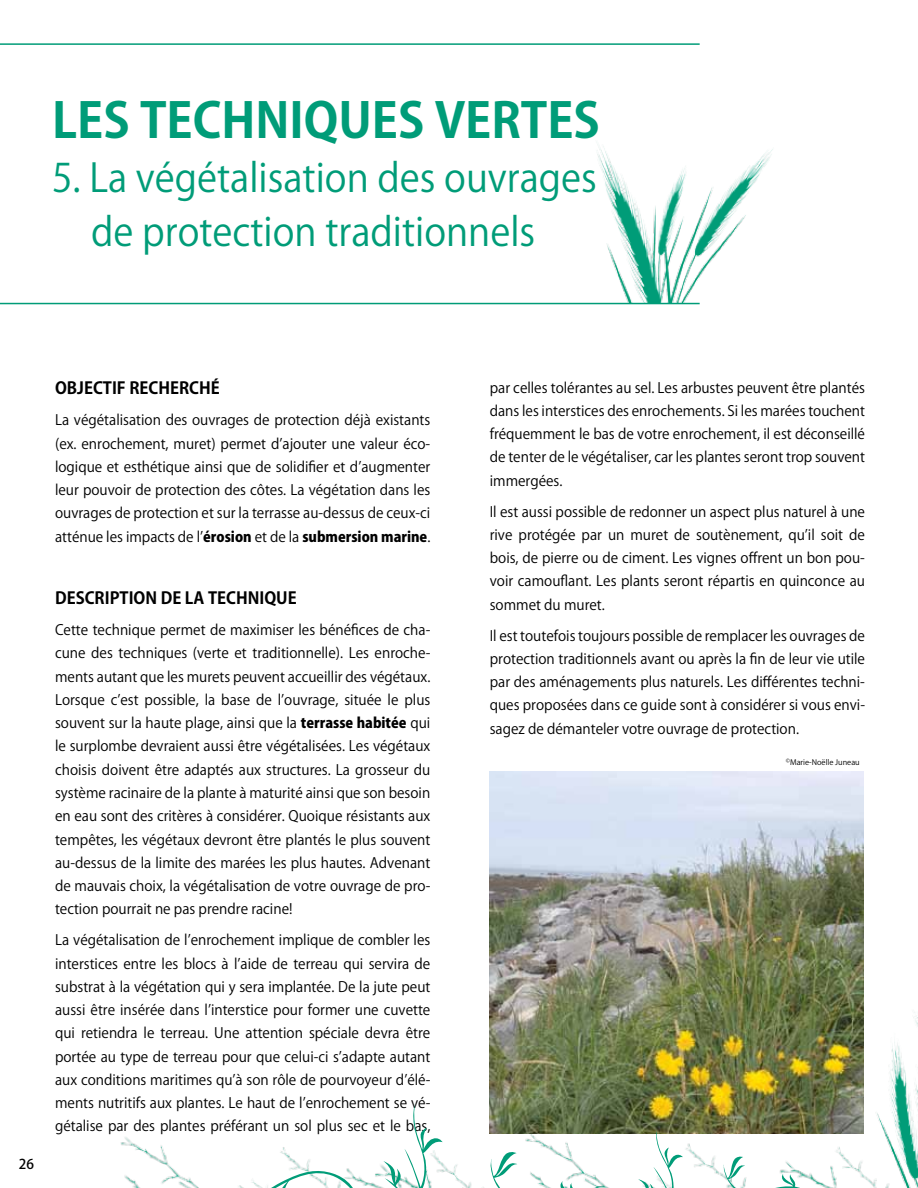
<style>
.page{position:relative;width:918px;height:1188px;background:#fff}
.page>*{position:absolute;margin:0;border:0;box-sizing:border-box;transform-origin:0 0}
.t1{font:700 48px "Koz Go Pro";color:#009c78}
.t2{font:39px/54px "Koz Go Pro";color:#009c78;text-align:center;scale:.95 1}
.t3{font:700 16.5px "Koz Go Pro";color:#000}
.t4{font:14.25px/23.2px "Koz Go Pro";color:#000;text-align:justify}
.t5{font:500 13.5px "Koz Go Pro";color:#000}
.t6{font:7.5px "Koz Go Pro";color:#000}
.s1{font-weight:800}
</style>
<div class="page">
<img style="left:120px;top:1137px;width:79px;height:51px">
<img style="left:861px;top:1012px;width:57px;height:176px">
<img style="left:580px;top:144px;width:193px;height:159px">
<hr style="left:0;top:43px;width:700px;height:2px;background:#009c78">
<hr style="left:0;top:303px;width:700px;height:1px;background:#009c78">
<img style="left:489px;top:771px;width:375px;height:363px">
<svg style="left:238px;top:1103px;width:623px;height:85px"></svg>
<h1 class="t1" style="left:52px;top:89px;width:549px">LES TECHNIQUES VERTES</h1>
<h2 class="t2" style="left:52px;top:152px;width:575px">5. La végétalisation des ouvrages de protection traditionnels</h2>
<p class="t5" style="left:19px;top:1155px;width:17px">26</p>
<p class="t3" style="left:55px;top:378px;width:166px">OBJECTIF RECHERCHÉ</p>
<p class="t4" style="left:55px;top:409px;width:377px">La végétalisation des ouvrages de protection déjà existants (ex. enrochement, muret) permet d’ajouter une valeur éco&shy;logique et esthétique ainsi que de solidifier et d’augmenter leur pouvoir de protection des côtes. La végétation dans les ouvrages de protection et sur la terrasse au-dessus de ceux-ci atténue les impacts de l’<span class="s1">érosion</span> et de la <span class="s1">submersion marine</span>.</p>
<p class="t3" style="left:55px;top:588px;width:243px">DESCRIPTION DE LA TECHNIQUE</p>
<p class="t4" style="left:55px;top:619px;width:377px">Cette technique permet de maximiser les bénéfices de cha&shy;cune des techniques (verte et traditionnelle). Les enroche&shy;ments autant que les murets peuvent accueillir des végétaux.<br>Lorsque c’est possible, la base de l’ouvrage, située le plus souvent sur la haute plage, ainsi que la <span class="s1">terrasse habitée</span> qui le surplombe devraient aussi être végétalisées. Les végétaux choisis doivent être adaptés aux structures. La grosseur du système racinaire de la plante à maturité ainsi que son besoin en eau sont des critères à considérer. Quoique résistants aux tempêtes, les végétaux devront être plantés le plus souvent au-dessus de la limite des marées les plus hautes. Advenant de mauvais choix, la végétalisation de votre ouvrage de pro&shy;tection pourrait ne pas prendre racine!</p>
<p class="t4" style="left:55px;top:929px;width:377px">La végétalisation de l’enrochement implique de combler les interstices entre les blocs à l’aide de terreau qui servira de substrat à la végétation qui y sera implantée. De la jute peut aussi être insérée dans l’interstice pour former une cuvette qui retiendra le terreau. Une attention spéciale devra être portée au type de terreau pour que celui-ci s’adapte autant aux conditions maritimes qu’à son rôle de pourvoyeur d’élé&shy;ments nutritifs aux plantes. Le haut de l’enrochement se vé&shy;gétalise par des plantes préférant un sol plus sec et le bas,</p>
<p class="t4" style="left:490px;top:376px;width:377px">par celles tolérantes au sel. Les arbustes peuvent être plantés dans les interstices des enrochements. Si les marées touchent fréquemment le bas de votre enrochement, il est déconseillé de tenter de le végétaliser, car les plantes seront trop souvent immergées.</p>
<p class="t4" style="left:490px;top:500px;width:377px">Il est aussi possible de redonner un aspect plus naturel à une rive protégée par un muret de soutènement, qu’il soit de bois, de pierre ou de ciment. Les vignes offrent un bon pou&shy;voir camouflant. Les plants seront répartis en quinconce au sommet du muret.</p>
<p class="t4" style="left:490px;top:624px;width:377px">Il est toutefois toujours possible de remplacer les ouvrages de protection traditionnels avant ou après la fin de leur vie utile par des aménagements plus naturels. Les différentes techni&shy;ques proposées dans ce guide sont à considérer si vous envi&shy;sagez de démanteler votre ouvrage de protection.</p>
<p class="t6" style="left:786px;top:757px;width:75px">©Marie-Noëlle Juneau</p>
</div>
